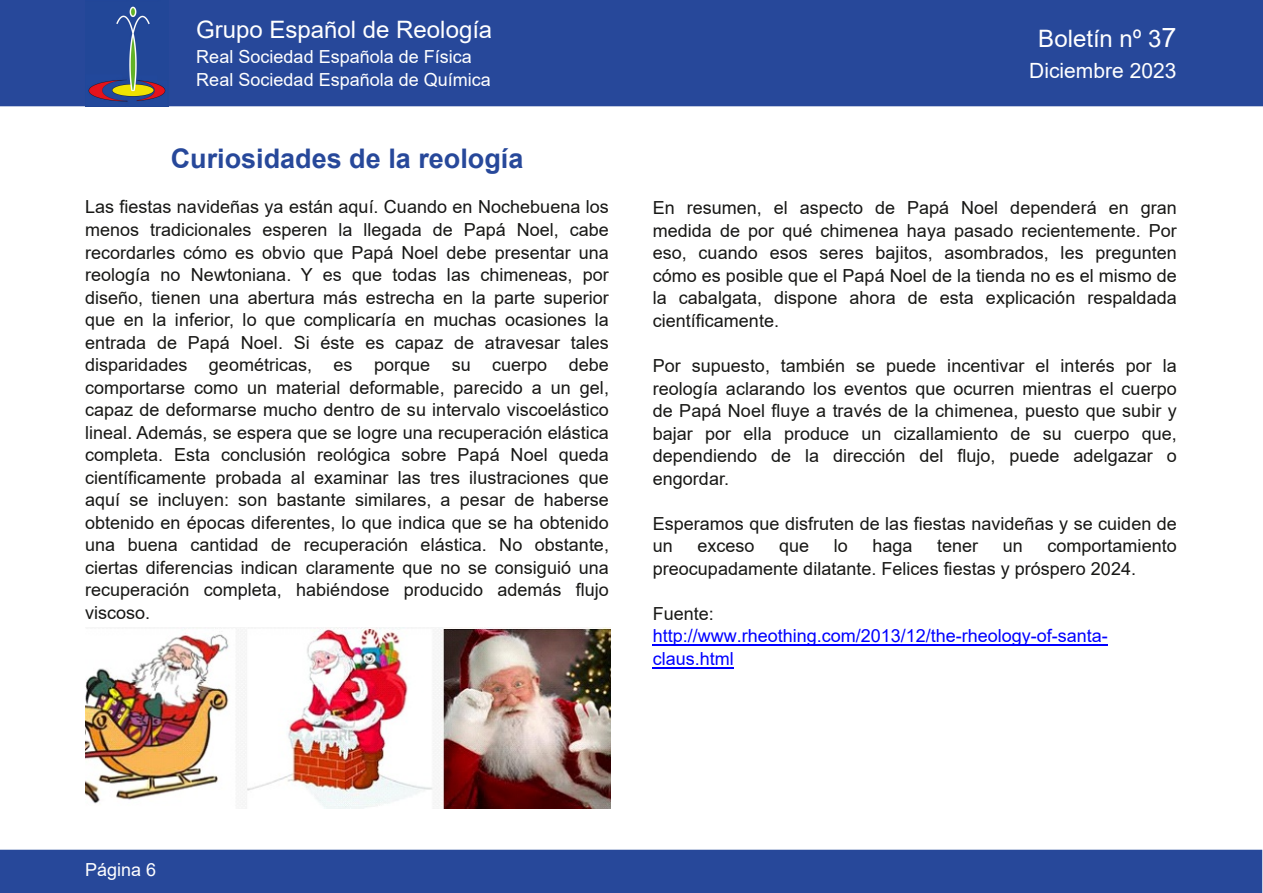
<style>
.page{position:relative;width:1263px;height:893px;background:#fff}
.page>*{position:absolute;margin:0;border:0;box-sizing:border-box;transform-origin:0 0}
.t1{font:700 27px "Arial";color:#27489a}
.t2{font:24px "Arial";color:#fff}
.t3{font:21px "Arial";color:#fff}
.t4{font:18px/22.5px "Arial";color:#171715;text-align:justify}
.t5{font:18px/22.5px "Arial";color:#00f}
.t6{font:18px/22.5px "Arial";color:#fff}
.s1{font-size:27px}
</style>
<div class="page">
<div style="left:1px;top:1px;width:1261px;height:105px;background:#27489a"></div>
<div style="left:0;top:0;width:1263px;height:106px;border:2px solid #27489a"></div>
<div style="left:0;top:850px;width:1261px;height:42px;background:#27489a"></div>
<div style="left:0;top:850px;width:1262px;height:43px;border:2px solid #27489a"></div>
<img style="left:85px;top:0;width:84px;height:106px">
<hr style="left:653px;top:667px;width:81px;height:1px;background:#00f">
<hr style="left:653px;top:645px;width:455px;height:1px;background:#00f">
<img style="left:85px;top:628px;width:525px;height:180px">
<h2 class="t2" style="left:196px;top:16px;width:298px">Grupo Español de Reología</h2>
<p class="t6" style="left:196px;top:46px;width:296px">Real Sociedad Española de Física<br>Real Sociedad Española de Química</p>
<h2 class="t2" style="left:1038px;top:25px;width:140px">Boletín nº 3<span class="s1">7</span></h2>
<p class="t3" style="left:1029px;top:59px;width:149px">Diciembre 2023</p>
<h1 class="t1" style="left:171px;top:144px;width:354px">Curiosidades de la reología</h1>
<p class="t4" style="left:85px;top:196px;width:525px">Las fiestas navideñas ya están aquí. Cuando en Nochebuena los menos tradicionales esperen la llegada de Papá Noel, cabe recordarles cómo es obvio que Papá Noel debe presentar una reología no Newtoniana. Y es que todas las chimeneas, por diseño, tienen una abertura más estrecha en la parte superior que en la inferior, lo que complicaría en muchas ocasiones la entrada de Papá Noel. Si éste es capaz de atravesar tales disparidades geométricas, es porque su cuerpo debe comportarse como un material deformable, parecido a un gel, capaz de deformarse mucho dentro de su intervalo viscoelástico lineal. Además, se espera que se logre una recuperación elástica completa. Esta conclusión reológica sobre Papá Noel queda científicamente probada al examinar las tres ilustraciones que aquí se incluyen: son bastante similares, a pesar de haberse obtenido en épocas diferentes, lo que indica que se ha obtenido una buena cantidad de recuperación elástica. No obstante, ciertas diferencias indican claramente que no se consiguió una recuperación completa, habiéndose producido además flujo viscoso.</p>
<p class="t4" style="left:653px;top:197px;width:526px">En resumen, el aspecto de Papá Noel dependerá en gran medida de por qué chimenea haya pasado recientemente. Por eso, cuando esos seres bajitos, asombrados, les pregunten cómo es posible que el Papá Noel de la tienda no es el mismo de la cabalgata, dispone ahora de esta explicación respaldada científicamente.</p>
<p class="t4" style="left:653px;top:354px;width:526px">Por supuesto, también se puede incentivar el interés por la reología aclarando los eventos que ocurren mientras el cuerpo de Papá Noel fluye a través de la chimenea, puesto que subir y bajar por ella produce un cizallamiento de su cuerpo que, dependiendo de la dirección del flujo, puede adelgazar o engordar.</p>
<p class="t4" style="left:653px;top:512px;width:526px">Esperamos que disfruten de las fiestas navideñas y se cuiden de un</p>
<p class="t4" style="left:653px;top:534px;width:525px;text-indent:395px">comportamiento preocupadamente dilatante. Felices fiestas y próspero 2024.</p>
<p class="t4" style="left:653px;top:602px;width:62px">Fuente:</p>
<p class="t5" style="left:653px;top:624px;width:456px">http://www.rheothing.com/2013/12/the-rheology-of-santa&shy;claus.html</p>
<p class="t4" style="left:697px;top:534px;width:59px">exceso</p>
<p class="t4" style="left:779px;top:534px;width:32px">que</p>
<p class="t4" style="left:834px;top:534px;width:16px">lo</p>
<p class="t4" style="left:872px;top:534px;width:42px">haga</p>
<p class="t4" style="left:937px;top:534px;width:43px">tener</p>
<p class="t4" style="left:1003px;top:534px;width:22px">un</p>
<p class="t6" style="left:85px;top:858px;width:73px">Página 6</p>
</div>
